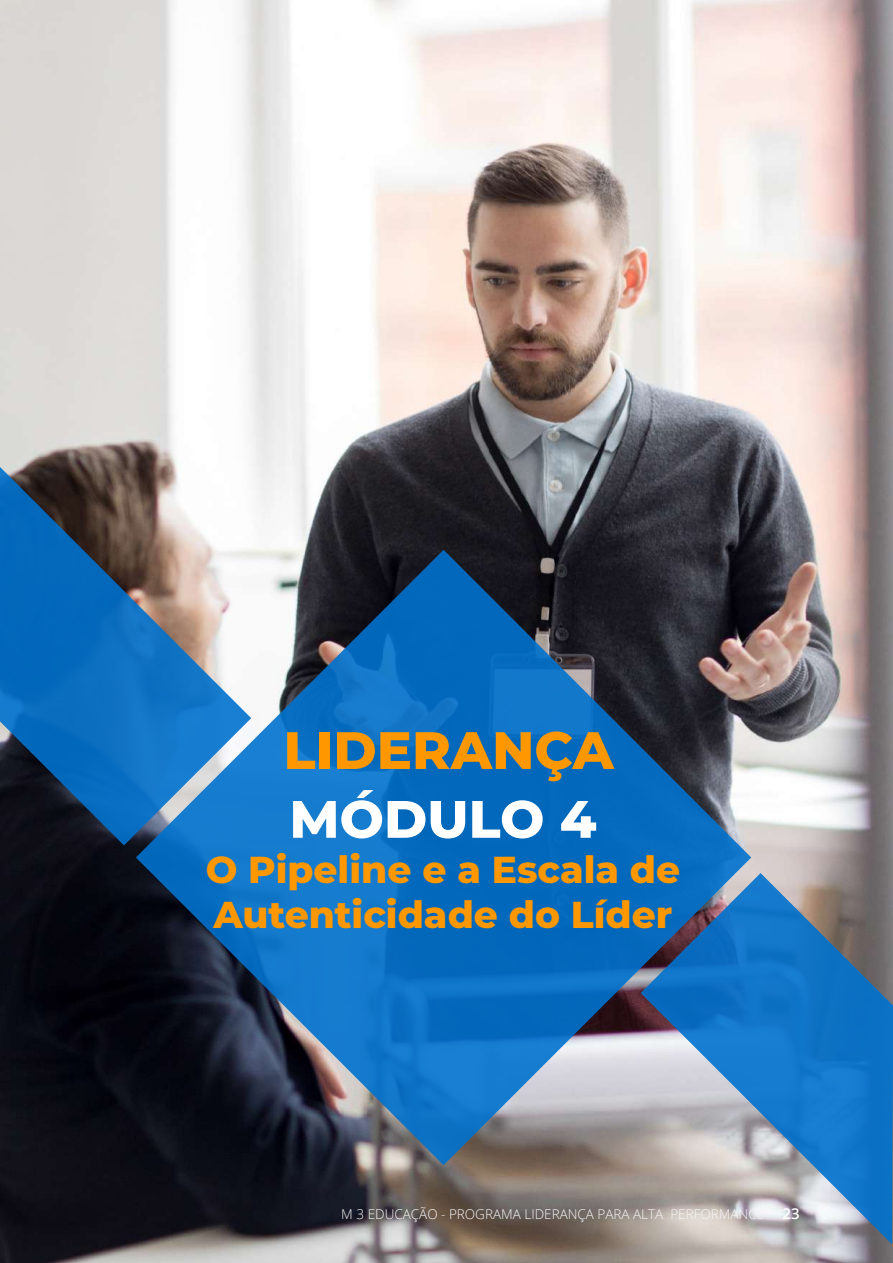
<style>
.page{position:relative;width:893px;height:1263px;background:#fff}
.page>*{position:absolute;margin:0;border:0;box-sizing:border-box;transform-origin:0 0}
.t1{font:800 52.5px "Montserrat";color:#ff9800}
.t2{font:800 52.5px "Montserrat";color:#fff}
.t3{font:800 37.5px/45px "Montserrat";color:#ff9800}
.t4{font:300 13.5px "Open Sans";color:#f5f5f6}
.s1{font-weight:600;font-size:15px;color:#fff}
</style>
<div class="page">
<img style="left:0;top:0;width:893px;height:1263px">
<svg style="left:136px;top:550px;width:615px;height:615px"></svg>
<svg style="left:641px;top:873px;width:252px;height:371px"></svg>
<svg style="left:0;top:467px;width:251px;height:378px"></svg>
<h1 class="t1" style="left:283px;top:712px;width:332px">LIDERANÇA</h1>
<h1 class="t2" style="left:289px;top:781px;width:309px">MÓDULO 4</h1>
<h2 class="t3" style="left:206px;top:845px;width:476px">O Pipeline e a Escala de<br>Autenticidade do Líder</h2>
<p class="t4" style="left:341px;top:1205px;width:460px">M 3 EDUCAÇÃO - PROGRAMA LIDERANÇA PARA ALTA PERFORMANCE <span class="s1">23</span></p>
</div>
